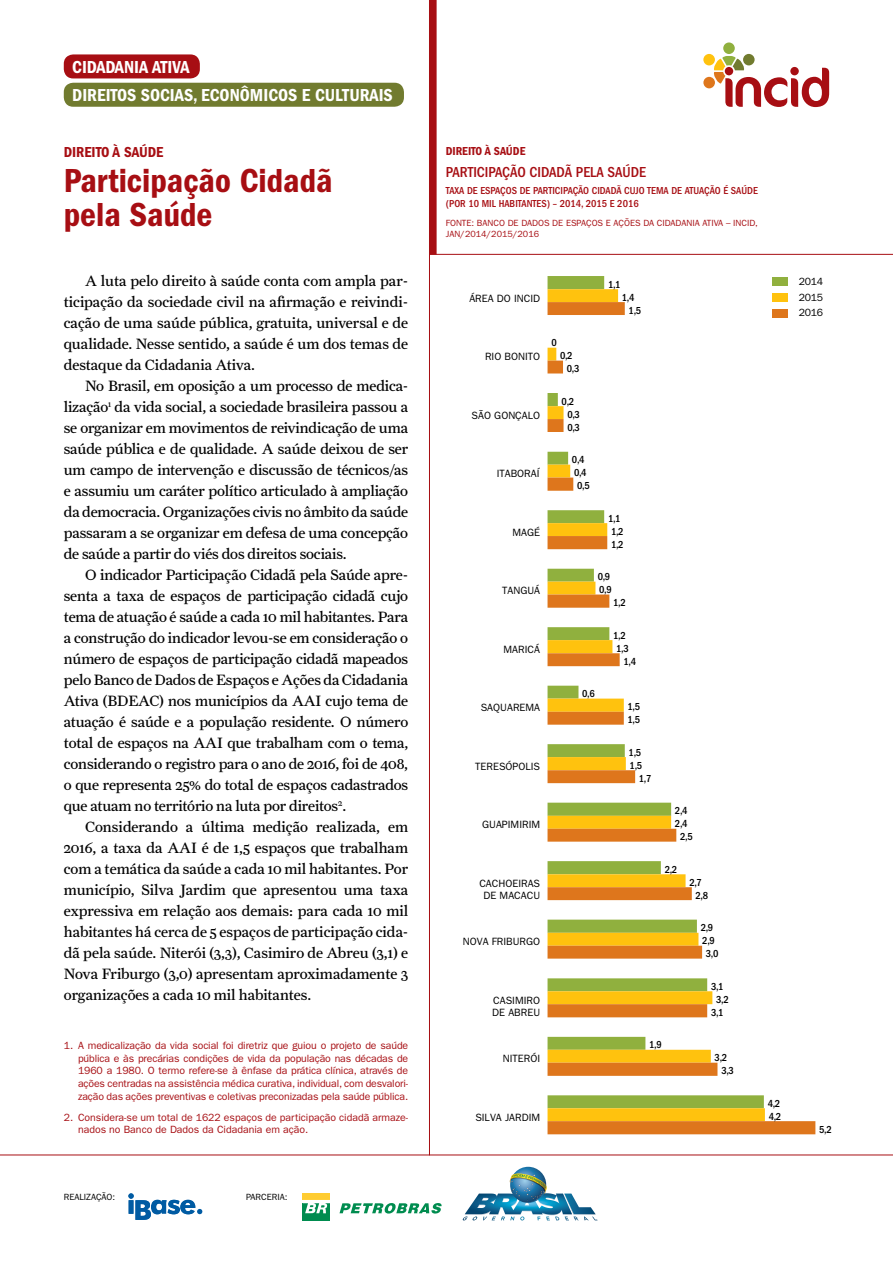
<style>
.page{position:relative;width:893px;height:1263px;background:#fff}
.page>*{position:absolute;margin:0;border:0;box-sizing:border-box;transform-origin:0 0}
.Titulo_Indicador{font:34.5px/34.5px "ITC Franklin Gothic Std Dm Cd";color:#a70e13}
.Entretitulo1_Branco{font:18px "ITC Franklin Gothic Std Dm Cd";color:#fff}
.Corpo_Texto{font:15px/21px "Farnham Text";letter-spacing:-.01em;color:#000;text-align:justify}
.Nome_Grafico{font:500 condensed 15px "ITC Franklin Gothic Std";color:#a70e13}
.Titulo_Indicador-2{font:15px "ITC Franklin Gothic Std Dm Cd";color:#a70e13}
.Nome_Grafico-2{font:12px "ITC Franklin Gothic Std Dm Cd";color:#a70e13}
.Entretitulo1{font:10.5px/12.6px "ITC Franklin Gothic Std";color:#a70e13;text-align:justify}
.t1{font:10.5px/15.9px "ITC Franklin Gothic Std";color:#000;text-align:justify}
.t2{font:500 condensed 10.5px "ITC Franklin Gothic Std";color:#000}
.Grafico_Subtitulo{font:500 condensed 10.5px/12.6px "ITC Franklin Gothic Std";color:#a70e13}
.Grafico_Subtitulo-2{font:9px/10.8px "ITC Franklin Gothic Std";color:#a70e13}
.t3{font:9px "ITC Franklin Gothic Std";color:#000}
</style>
<div class="page">
<svg style="left:703px;top:42px;width:126px;height:65px"></svg>
<div style="left:303px;top:1193px;width:27px;height:7px;background:#ffcc31"></div>
<div style="left:303px;top:1203px;width:27px;height:17px;background:#008c4f"></div>
<svg style="left:339px;top:1203px;width:103px;height:10px"></svg>
<svg style="left:303px;top:1203px;width:27px;height:10px"></svg>
<svg style="left:128px;top:1193px;width:74px;height:27px"></svg>
<svg style="left:510px;top:1167px;width:36px;height:36px"></svg>
<img style="left:462px;top:1173px;width:136px;height:47px">
<div style="left:429px;top:0;width:8px;height:255px;background:#a70e13"></div>
<hr style="left:429px;top:254px;width:464px;height:1px;background:#a70e13">
<div style="left:64px;top:54px;width:136px;height:24px;background:#a70e13;border-radius:9px"></div>
<div style="left:64px;top:83px;width:340px;height:24px;background:#717b2f;border-radius:9px"></div>
<div style="left:773px;top:277px;width:15px;height:9px;background:#90b03e"></div>
<div style="left:773px;top:293px;width:15px;height:9px;background:#ffc20e"></div>
<svg style="left:547px;top:302px;width:268px;height:832px"></svg>
<hr style="left:429px;top:0;width:1px;height:1155px;background:#a70e13">
<hr style="left:0;top:1154px;width:893px;height:1px;background:#a70e13">
<p class="Entretitulo1_Branco" style="left:72px;top:56px;width:119px">CIDADANIA ATIVA</p>
<p class="Entretitulo1_Branco" style="left:72px;top:85px;width:322px">DIREITOS SOCIAS, ECONÔMICOS E CULTURAIS</p>
<p class="Entretitulo1_Branco" style="left:72px;top:85px;width:146px">C DADANIA EM AÇÃO</p>
<p class="Titulo_Indicador-2" style="left:64px;top:144px;width:101px">DIREITO À SAÚDE</p>
<p class="Titulo_Indicador" style="left:64px;top:163px;width:270px">Participação Cidadã pela Saúde</p>
<p class="Corpo_Texto" style="left:64px;top:270px;width:346px;text-indent:21px">A luta pelo direito à saúde conta com ampla par&shy;ticipação da sociedade civil na afirmação e reivindi&shy;cação de uma saúde pública, gratuita, universal e de qualidade. Nesse sentido, a saúde é um dos temas de destaque da Cidadania Ativa.</p>
<p class="Corpo_Texto" style="left:64px;top:375px;width:346px;text-indent:21px">No Brasil, em oposição a um processo de medica&shy;lização<sup>1</sup> da vida social, a sociedade brasileira passou a se organizar em movimentos de reivindicação de uma saúde pública e de qualidade. A saúde deixou de ser um campo de intervenção e discussão de técnicos/as e assumiu um caráter político articulado à ampliação da democracia. Organizações civis no âmbito da saúde passaram a se organizar em defesa de uma concepção de saúde a partir do viés dos direitos sociais.</p>
<p class="Corpo_Texto" style="left:64px;top:564px;width:346px;text-indent:21px">O indicador Participação Cidadã pela Saúde apre&shy;senta a taxa de espaços de participação cidadã cujo tema de atuação é saúde a cada 10 mil habitantes. Para a construção do indicador levou-se em consideração o número de espaços de participação cidadã mapeados pelo Banco de Dados de Espaços e Ações da Cidadania Ativa (BDEAC) nos municípios da AAI cujo tema de atuação é saúde e a população residente. O número total de espaços na AAI que trabalham com o tema, considerando o registro para o ano de 2016, foi de 408, o que representa 25% do total de espaços cadastrados que atuam no território na luta por direitos<sup>2</sup>.</p>
<p class="Corpo_Texto" style="left:64px;top:816px;width:346px;text-indent:21px">Considerando a última medição realizada, em 2016, a taxa da AAI é de 1,5 espaços que trabalham com a temática da saúde a cada 10 mil habitantes. Por município, Silva Jardim que apresentou uma taxa expressiva em relação aos demais: para cada 10 mil habitantes há cerca de 5 espaços de participação cida&shy;dã pela saúde. Niterói (3,3), Casimiro de Abreu (3,1) e Nova Friburgo (3,0) apresentam aproximadamente 3 organizações a cada 10 mil habitantes.</p>
<p class="Entretitulo1" style="left:78px;top:1039px;width:332px;text-indent:-14px">1. A medicalização da vida social foi diretriz que guiou o projeto de saúde pública e às precárias condições de vida da população nas décadas de 1960 a 1980. O termo refere-se à ênfase da prática clínica, através de ações centradas na assistência médica curativa, individual, com desvalori&shy;zação das ações preventivas e coletivas preconizadas pela saúde pública.</p>
<p class="Entretitulo1" style="left:78px;top:1111px;width:332px;text-indent:-14px">2. Considera-se um total de 1622 espaços de participação cidadã armaze&shy;nados no Banco de Dados da Cidadania em ação.</p>
<p class="t3" style="left:64px;top:1191px;width:53px">REALIZAÇÃO:</p>
<p class="t3" style="left:246px;top:1191px;width:43px">PARCERIA:</p>
<p class="Nome_Grafico-2" style="left:446px;top:144px;width:81px">DIREITO À SAÚDE</p>
<p class="Nome_Grafico" style="left:446px;top:164px;width:202px">PARTICIPAÇÃO CIDADÃ PELA SAÚDE</p>
<p class="Grafico_Subtitulo" style="left:446px;top:185px;width:314px">TAXA DE ESPAÇOS DE PARTICIPAÇÃO CIDADÃ CUJO TEMA DE ATUAÇÃO É SAÚDE (POR 10 MIL HABITANTES) – 2014, 2015 E 2016</p>
<p class="Grafico_Subtitulo-2" style="left:446px;top:218px;width:313px">FONTE: BANCO DE DADOS DE ESPAÇOS E AÇÕES DA CIDADANIA ATIVA – INCID,<br>JAN/2014/2015/2016</p>
<p class="t2" style="left:608px;top:278px;width:14px">1,1</p>
<p class="t1" style="left:469px;top:290px;width:72px">ÁREA DO INCID</p>
<p class="t2" style="left:622px;top:291px;width:14px">1,4</p>
<p class="t2" style="left:629px;top:304px;width:14px">1,5</p>
<p class="t2" style="left:551px;top:337px;width:7px">0</p>
<p class="t1" style="left:485px;top:349px;width:57px">RIO BONITO</p>
<p class="t2" style="left:560px;top:350px;width:14px">0,2</p>
<p class="t2" style="left:567px;top:363px;width:14px">0,3</p>
<p class="t2" style="left:562px;top:395px;width:14px">0,2</p>
<p class="t1" style="left:472px;top:407px;width:70px">SÃO GONÇALO</p>
<p class="t2" style="left:567px;top:408px;width:14px">0,3</p>
<p class="t2" style="left:567px;top:421px;width:14px">0,3</p>
<p class="t2" style="left:572px;top:454px;width:14px">0,4</p>
<p class="t1" style="left:497px;top:466px;width:44px">ITABORAÍ</p>
<p class="t2" style="left:574px;top:467px;width:14px">0,4</p>
<p class="t2" style="left:577px;top:480px;width:14px">0,5</p>
<p class="t2" style="left:608px;top:512px;width:14px">1,1</p>
<p class="t1" style="left:513px;top:524px;width:29px">MAGÉ</p>
<p class="t2" style="left:611px;top:525px;width:14px">1,2</p>
<p class="t2" style="left:611px;top:538px;width:14px">1,2</p>
<p class="t2" style="left:598px;top:571px;width:14px">0,9</p>
<p class="t1" style="left:502px;top:583px;width:39px">TANGUÁ</p>
<p class="t2" style="left:599px;top:584px;width:14px">0,9</p>
<p class="t2" style="left:613px;top:597px;width:14px">1,2</p>
<p class="t2" style="left:613px;top:629px;width:14px">1,2</p>
<p class="t1" style="left:504px;top:641px;width:38px">MARICÁ</p>
<p class="t2" style="left:616px;top:642px;width:14px">1,3</p>
<p class="t2" style="left:623px;top:655px;width:14px">1,4</p>
<p class="t2" style="left:582px;top:688px;width:14px">0,6</p>
<p class="t1" style="left:481px;top:700px;width:61px">SAQUAREMA</p>
<p class="t2" style="left:628px;top:701px;width:14px">1,5</p>
<p class="t2" style="left:628px;top:714px;width:14px">1,5</p>
<p class="t2" style="left:629px;top:746px;width:14px">1,5</p>
<p class="t1" style="left:475px;top:758px;width:66px">TERESÓPOLIS</p>
<p class="t2" style="left:630px;top:759px;width:14px">1,5</p>
<p class="t2" style="left:639px;top:772px;width:14px">1,7</p>
<p class="t2" style="left:675px;top:805px;width:14px">2,4</p>
<p class="t1" style="left:482px;top:817px;width:59px">GUAPIMIRIM</p>
<p class="t2" style="left:675px;top:818px;width:14px">2,4</p>
<p class="t2" style="left:680px;top:831px;width:14px">2,5</p>
<p class="t2" style="left:665px;top:863px;width:14px">2,2</p>
<p class="t1" style="left:479px;top:877px;width:62px;line-height:12.6px;text-align:center">CACHOEIRAS<br>DE MACACU</p>
<p class="t1" style="left:463px;top:934px;width:79px">NOVA FRIBURGO</p>
<p class="t2" style="left:689px;top:876px;width:14px">2,7</p>
<p class="t2" style="left:696px;top:889px;width:14px">2,8</p>
<p class="t2" style="left:701px;top:922px;width:14px">2,9</p>
<p class="t2" style="left:702px;top:935px;width:14px">2,9</p>
<p class="t2" style="left:706px;top:948px;width:14px">3,0</p>
<p class="t2" style="left:711px;top:980px;width:14px">3,1</p>
<p class="t1" style="left:492px;top:994px;width:49px;line-height:12.6px">CASIMIRO<br>DE ABREU</p>
<p class="t1" style="left:503px;top:1051px;width:39px">NITERÓI</p>
<p class="t2" style="left:649px;top:1039px;width:14px">1,9</p>
<p class="t2" style="left:716px;top:993px;width:14px">3,2</p>
<p class="t2" style="left:711px;top:1006px;width:14px">3,1</p>
<p class="t2" style="left:715px;top:1052px;width:14px">3,2</p>
<p class="t2" style="left:721px;top:1065px;width:14px">3,3</p>
<p class="t2" style="left:768px;top:1097px;width:14px">4,2</p>
<p class="t1" style="left:475px;top:1109px;width:66px">SILVA JARDIM</p>
<p class="t2" style="left:769px;top:1110px;width:14px">4,2</p>
<p class="t1" style="left:799px;top:273px;width:26px">2014<br>2015<br>2016</p>
<p class="t2" style="left:819px;top:1123px;width:14px">5,2</p>
</div>
